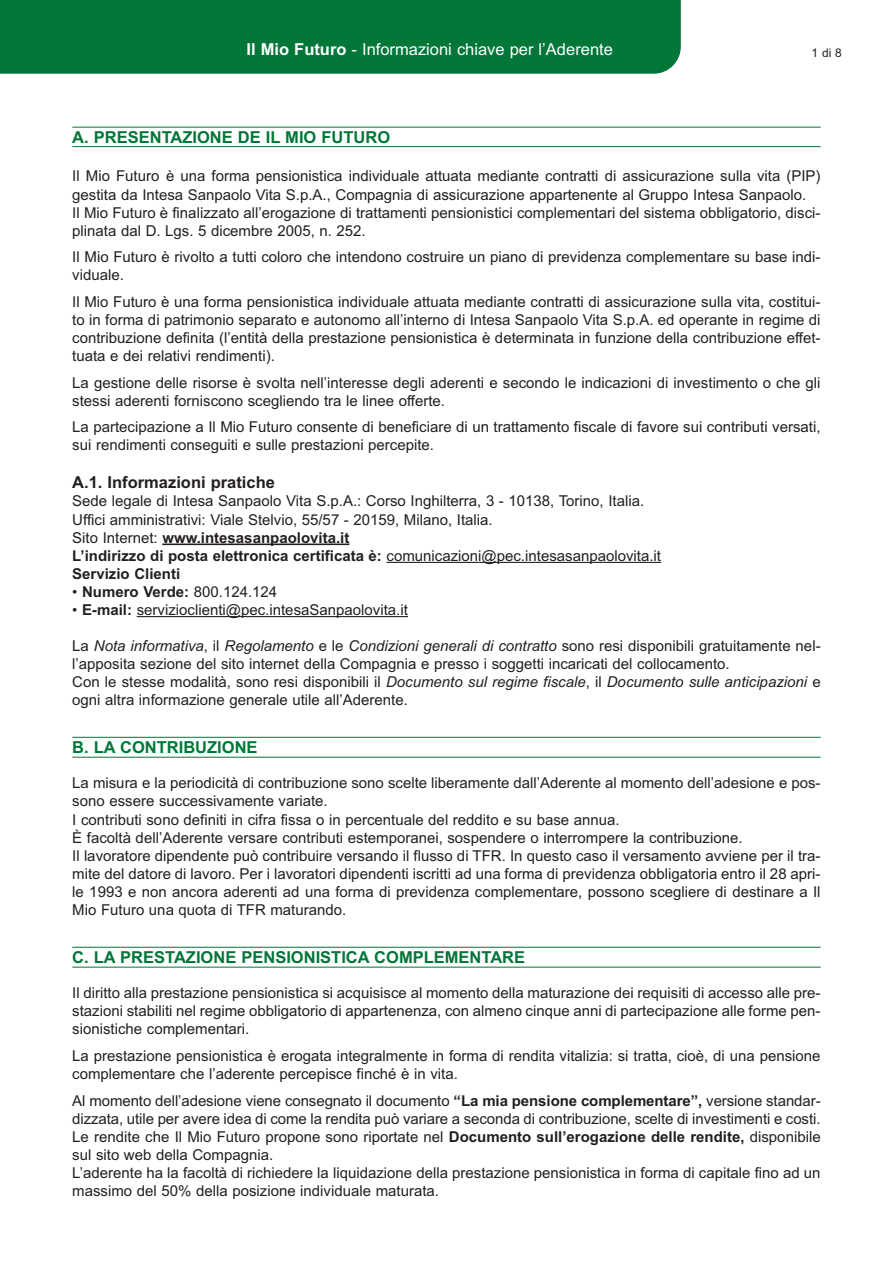
<style>
.page{position:relative;width:893px;height:1263px;background:#fff}
.page>*{position:absolute;margin:0;border:0;box-sizing:border-box;transform-origin:0 0}
.t1{font:700 16.5px "Arial";color:#007638}
.t2{font:16.5px "Arial";color:#fff}
.t3{font:700 16.5px "Arial";color:#231f20}
.t4{font:15px/18px "Arial";color:#231f20}
.t5{font:12px "Arial";color:#231f20}
.s1{font-weight:700}
.s2{font-style:italic}
</style>
<div class="page">
<div style="left:0;top:0;width:681px;height:74px;background:#007638"></div>
<hr style="left:72px;top:127px;width:749px;height:1px;background:#007638">
<hr style="left:72px;top:146px;width:749px;height:1px;background:#007638">
<hr style="left:162px;top:543px;width:187px;height:2px;background:#231f20">
<hr style="left:387px;top:562px;width:274px;height:1px;background:#231f20">
<hr style="left:137px;top:616px;width:271px;height:1px;background:#231f20">
<hr style="left:72px;top:737px;width:749px;height:1px;background:#007638">
<hr style="left:72px;top:757px;width:749px;height:1px;background:#007638">
<hr style="left:72px;top:947px;width:749px;height:1px;background:#007638">
<hr style="left:72px;top:967px;width:749px;height:1px;background:#007638">
<p class="t2" style="left:247px;top:43px;width:368px"><span class="s1">Il Mio Futuro</span> - Informazioni chiave per l’Aderente</p>
<p class="t5" style="left:811px;top:48px;width:32px">1 di 8</p>
<p class="t1" style="left:72px;top:131px;width:319px">A. PRESENTAZIONE DE IL MIO FUTURO</p>
<p class="t4" style="left:72px;top:168px;width:750px">Il Mio Futuro è una forma pensionistica individuale attuata mediante contratti di assicurazione sulla vita (PIP) gestita da Intesa Sanpaolo Vita S.p.A., Compagnia di assicurazione appartenente al Gruppo Intesa Sanpaolo.<br>Il Mio Futuro è finalizzato all’erogazione di trattamenti pensionistici complementari del sistema obbligatorio, disci&shy;plinata dal D. Lgs. 5 dicembre 2005, n. 252.</p>
<p class="t4" style="left:72px;top:249px;width:750px">Il Mio Futuro è rivolto a tutti coloro che intendono costruire un piano di previdenza complementare su base indi&shy;viduale.</p>
<p class="t4" style="left:72px;top:294px;width:750px;text-align:justify">Il Mio Futuro è una forma pensionistica individuale attuata mediante contratti di assicurazione sulla vita, costitui&shy;to in forma di patrimonio separato e autonomo all’interno di Intesa Sanpaolo Vita S.p.A. ed operante in regime di contribuzione definita (l’entità della prestazione pensionistica è determinata in funzione della contribuzione effet&shy;tuata e dei relativi rendimenti).</p>
<p class="t4" style="left:72px;top:375px;width:750px">La gestione delle risorse è svolta nell’interesse degli aderenti e secondo le indicazioni di investimento o che gli stessi aderenti forniscono scegliendo tra le linee offerte.</p>
<p class="t4" style="left:72px;top:419px;width:750px">La partecipazione a Il Mio Futuro consente di beneficiare di un trattamento fiscale di favore sui contributi versati, sui rendimenti conseguiti e sulle prestazioni percepite.</p>
<p class="t3" style="left:72px;top:476px;width:204px">A.1. Informazioni pratiche</p>
<p class="t4" style="left:72px;top:494px;width:590px">Sede legale di Intesa Sanpaolo Vita S.p.A.: Corso Inghilterra, 3 - 10138, Torino, Italia.<br>Uffici amministrativi: Viale Stelvio, 55/57 - 20159, Milano, Italia.<br>Sito Internet: <span class="s1">www.intesasanpaolovita.it<br>L’indirizzo di posta elettronica certificata è:</span> comunicazioni@pec.intesasanpaolovita.it <span class="s1">Servizio Clienti</span></p>
<p class="t4" style="left:72px;top:584px;width:206px">• <span class="s1">Numero Verde:</span> 800.124.124</p>
<p class="t4" style="left:72px;top:602px;width:337px">• <span class="s1">E-mail:</span> servizioclienti@pec.intesaSanpaolovita.it</p>
<p class="t4" style="left:72px;top:638px;width:750px">La <span class="s2">Nota informativa</span>, il <span class="s2">Regolamento</span> e le <span class="s2">Condizioni generali di contratto</span> sono resi disponibili gratuitamente nel&shy;l’apposita sezione del sito internet della Compagnia e presso i soggetti incaricati del collocamento.<br>Con le stesse modalità, sono resi disponibili il <span class="s2">Documento sul regime fiscale</span>, il <span class="s2">Documento sulle anticipazioni</span> e ogni altra informazione generale utile all’Aderente.</p>
<p class="t1" style="left:72px;top:741px;width:187px">B. LA CONTRIBUZIONE</p>
<p class="t4" style="left:72px;top:775px;width:750px">La misura e la periodicità di contribuzione sono scelte liberamente dall’Aderente al momento dell’adesione e pos&shy;sono essere successivamente variate.<br>I contributi sono definiti in cifra fissa o in percentuale del reddito e su base annua.<br>È facoltà dell’Aderente versare contributi estemporanei, sospendere o interrompere la contribuzione.<br>Il lavoratore dipendente può contribuire versando il flusso di TFR. In questo caso il versamento avviene per il tra&shy;mite del datore di lavoro. Per i lavoratori dipendenti iscritti ad una forma di previdenza obbligatoria entro il 28 apri&shy;le 1993 e non ancora aderenti ad una forma di previdenza complementare, possono scegliere di destinare a Il Mio Futuro una quota di TFR maturando.</p>
<p class="t1" style="left:72px;top:951px;width:454px">C. LA PRESTAZIONE PENSIONISTICA COMPLEMENTARE</p>
<p class="t4" style="left:72px;top:985px;width:750px;text-align:justify">Il diritto alla prestazione pensionistica si acquisisce al momento della maturazione dei requisiti di accesso alle pre&shy;stazioni stabiliti nel regime obbligatorio di appartenenza, con almeno cinque anni di partecipazione alle forme pen&shy;sionistiche complementari.</p>
<p class="t4" style="left:72px;top:1048px;width:750px">La prestazione pensionistica è erogata integralmente in forma di rendita vitalizia: si tratta, cioè, di una pensione complementare che l’aderente percepisce finché è in vita.</p>
<p class="t4" style="left:72px;top:1093px;width:750px">Al momento dell’adesione viene consegnato il documento <span class="s1">“La mia pensione complementare”,</span> versione standar&shy;dizzata, utile per avere idea di come la rendita può variare a seconda di contribuzione, scelte di investimenti e costi.<br>Le rendite che Il Mio Futuro propone sono riportate nel <span class="s1">Documento sull’erogazione delle rendite,</span> disponibile sul sito web della Compagnia.<br>L’aderente ha la facoltà di richiedere la liquidazione della prestazione pensionistica in forma di capitale fino ad un massimo del 50% della posizione individuale maturata.</p>
</div>
